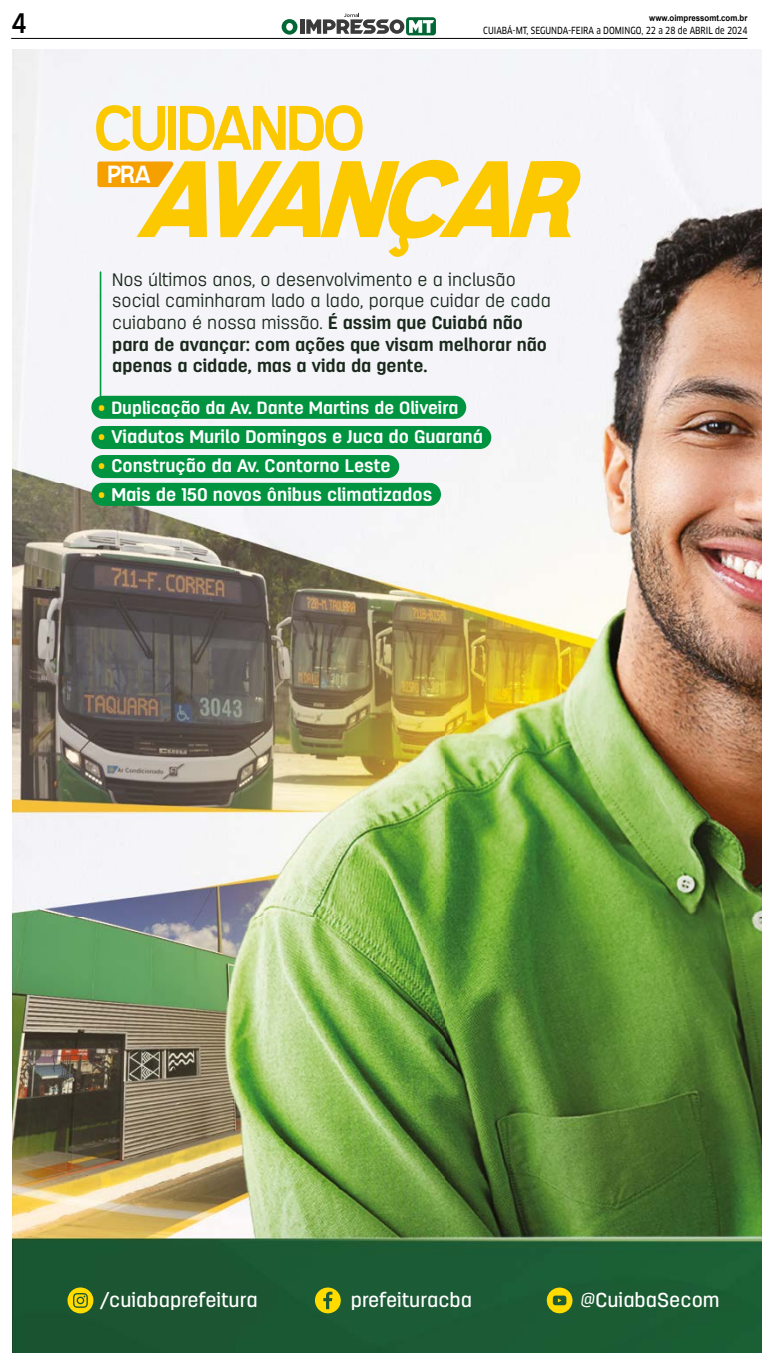
<style>
.page{position:relative;width:762px;height:1365px;background:#fff}
.page>*{position:absolute;margin:0;border:0;box-sizing:border-box;transform-origin:0 0}
.t1{font:500 condensed 26.25px "Clan OT";color:#000}
.t2{font:24.76px "Viable Logic";color:#fff}
.t3{font:500 20.04px "Antartida Rounded";color:#fff}
.t4{font:700 18.29px "Antartida Rounded";color:#fff}
.t5{font:300 18.03px/21.7px "Antartida Rounded";color:#18281a}
.t6{font:700 17.68px "Antartida Rounded";color:#fff}
.t7{font:9.62px "Clan OT Narrow News";color:#000;scale:.9 1}
.t8{font:700 8.75px "Arial";color:#000;scale:.9 1}
.s1{font-weight:700}
.s2{font-weight:300;font-size:18.29px;color:#ffd200}
.s3{font-weight:300;color:#ffd200}
</style>
<div class="page">
<hr style="left:11px;top:38px;width:736px;height:1px;background:#000">
<div style="left:406px;top:17px;width:30px;height:18px;background:#016735;border-radius:3px"></div>
<hr style="left:300px;top:19px;width:4px;height:15px;background:#3c3b3b">
<svg style="left:306px;top:13px;width:128px;height:21px"></svg>
<svg style="left:281px;top:19px;width:16px;height:16px"></svg>
<img style="left:12px;top:49px;width:749px;height:1303px">
<hr style="left:100px;top:272px;width:1px;height:138px;background:#00983f">
<div style="left:91px;top:396px;width:375px;height:23px;background:#009440;border-radius:12px"></div>
<div style="left:91px;top:426px;width:400px;height:23px;background:#009440;border-radius:12px"></div>
<div style="left:91px;top:455px;width:308px;height:23px;background:#009440;border-radius:12px"></div>
<div style="left:91px;top:483px;width:350px;height:23px;background:#009440;border-radius:12px"></div>
<svg style="left:218px;top:160px;width:365px;height:97px"></svg>
<svg style="left:97px;top:161px;width:110px;height:76px"></svg>
<svg style="left:96px;top:105px;width:69px;height:46px"></svg>
<div style="left:168px;top:106px;width:8px;height:44px;background:#fcc900"></div>
<svg style="left:180px;top:105px;width:182px;height:46px"></svg>
<svg style="left:67px;top:1287px;width:26px;height:26px"></svg>
<svg style="left:546px;top:1287px;width:26px;height:28px"></svg>
<svg style="left:315px;top:1287px;width:26px;height:26px"></svg>
<h1 class="t1" style="left:11px;top:8px;width:17px">4</h1>
<p class="t8" style="left:649px;top:12px;width:111px">www.oimpressomt.com.br</p>
<p class="t7" style="left:483px;top:25px;width:295px">CUIABÁ-MT, SEGUNDA-FEIRA a DOMINGO, 22 a 28 de ABRIL de 2024</p>
<h2 class="t2" style="left:108px;top:161px;width:44px">PRA</h2>
<p class="t5" style="left:112px;top:269px;width:440px">Nos últimos anos, o desenvolvimento e a inclusão social caminharam lado a lado, porque cuidar de cada cuiabano é nossa missão. <span class="s1">É assim que Cuiabá não para de avançar: com ações que visam melhorar não apenas a cidade, mas a vida da gente.</span></p>
<p class="t6" style="left:98px;top:398px;width:362px"><span class="s2">•</span> Duplicação da Av. Dante Martins de Oliveira</p>
<p class="t4" style="left:98px;top:426px;width:387px"><span class="s3">•</span> Viadutos Murilo Domingos e Juca do Guaraná</p>
<p class="t4" style="left:98px;top:455px;width:294px"><span class="s3">•</span> Construção da Av. Contorno Leste</p>
<p class="t4" style="left:98px;top:484px;width:336px"><span class="s3">•</span> Mais de 150 novos ônibus climatizados</p>
<p class="t3" style="left:100px;top:1288px;width:159px">/cuiabaprefeitura</p>
<p class="t3" style="left:351px;top:1288px;width:123px">prefeituracba</p>
<p class="t3" style="left:580px;top:1288px;width:141px">@CuiabaSecom</p>
</div>
